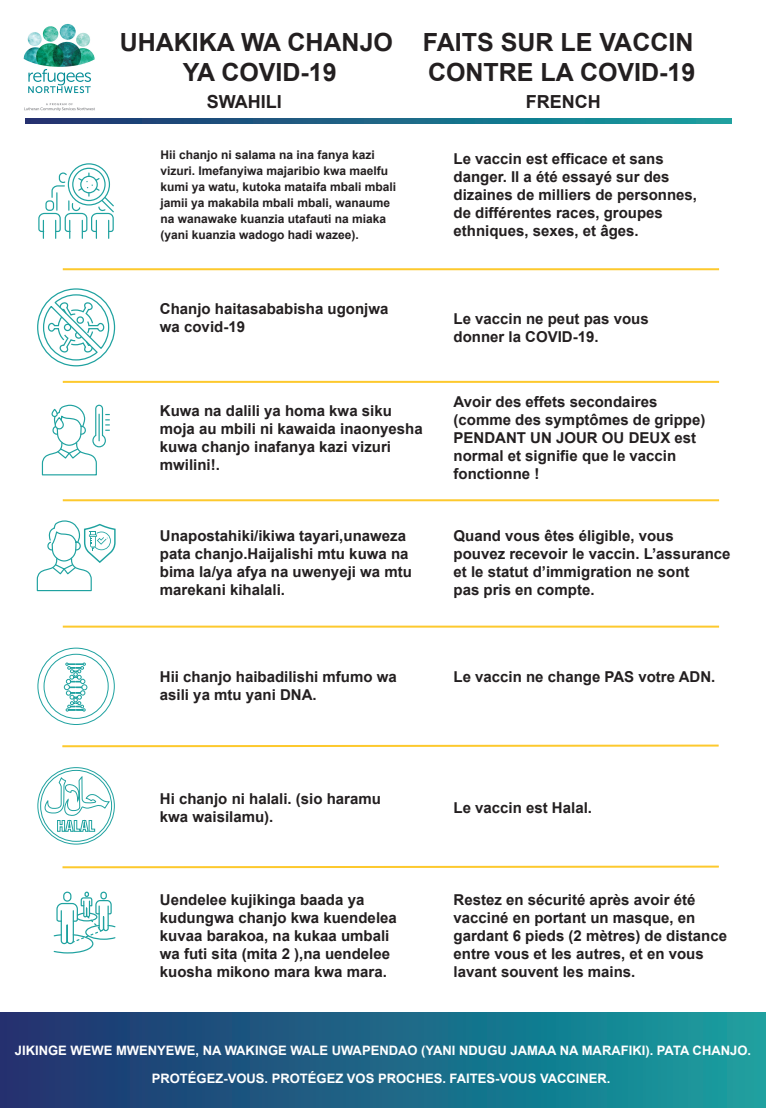
<style>
.page{position:relative;width:766px;height:1108px;background:#fff}
.page>*{position:absolute;margin:0;border:0;box-sizing:border-box;transform-origin:0 0}
.t1{font:700 25px/30px "Arial";color:#231f20;text-align:center}
.t2{font:700 18px "Arial";color:#231f20}
.t3{font:700 15px/18px "Arial";color:#231f20}
.t4{font:700 13px/28.5px "Arial";color:#fff;text-align:center}
.t5{font:700 12px/16px "Arial";color:#231f20}
</style>
<div class="page">
<svg style="left:36px;top:499px;width:81px;height:213px"></svg>
<div style="left:44px;top:654px;width:65px;height:64px;border:1px solid #1fa2a0;border-radius:50%"></div>
<svg style="left:25px;top:118px;width:706px;height:5px;background:#1b6786"></svg>
<div style="left:37px;top:288px;width:78px;height:78px;border:1px solid #1fa2a0;border-radius:50%"></div>
<svg style="left:42px;top:293px;width:68px;height:68px"></svg>
<div style="left:72px;top:168px;width:34px;height:33px;border:1px solid #1fa2a0;border-radius:50%"></div>
<div style="left:68px;top:163px;width:42px;height:42px;border:1px solid #1fa2a0;border-radius:50%"></div>
<svg style="left:38px;top:172px;width:76px;height:66px"></svg>
<div style="left:63px;top:268px;width:655px;height:2px;border:1px solid #fdc92d"></div>
<div style="left:63px;top:381px;width:655px;height:2px;border:1px solid #fdc92d"></div>
<svg style="left:41px;top:380px;width:69px;height:96px"></svg>
<div style="left:63px;top:499px;width:655px;height:2px;border:1px solid #fdc92d"></div>
<div style="left:63px;top:625px;width:655px;height:2px;border:1px solid #fdc92d"></div>
<svg style="left:62px;top:744px;width:656px;height:3px"></svg>
<div style="left:0;top:1012px;width:765px;height:95px;background:linear-gradient(to right,#21306e,#169f9f)"></div>
<svg style="left:37px;top:767px;width:681px;height:187px"></svg>
<img style="left:23px;top:23px;width:72px;height:87px">
<h1 class="t1" style="left:120px;top:28px;width:275px">UHAKIKA WA CHANJO<br>YA COVID-19</h1>
<h1 class="t1" style="left:423px;top:28px;width:274px;text-align:left">FAITS SUR LE VACCIN<br>CONTRE LA COVID-19</h1>
<p class="t2" style="left:207px;top:89px;width:77px">SWAHILI</p>
<p class="t2" style="left:525px;top:89px;width:76px">FRENCH</p>
<p class="t5" style="left:160px;top:147px;width:237px">Hii chanjo ni salama na ina fanya kazi vizuri. Imefanyiwa majaribio kwa maelfu kumi ya watu, kutoka mataifa mbali mbali jamii ya makabila mbali mbali, wanaume na wanawake kuanzia utafauti na miaka (yani kuanzia wadogo hadi wazee).</p>
<p class="t3" style="left:453px;top:150px;width:245px">Le vaccin est efficace et sans danger. Il a été essayé sur des dizaines de milliers de personnes, de différentes races, groupes ethniques, sexes, et âges.</p>
<p class="t3" style="left:160px;top:301px;width:230px">Chanjo haitasababisha ugonjwa wa covid-19</p>
<p class="t3" style="left:453px;top:311px;width:197px">Le vaccin ne peut pas vous donner la COVID-19.</p>
<p class="t3" style="left:160px;top:402px;width:264px">Kuwa na dalili ya homa kwa siku moja au mbili ni kawaida inaonyesha kuwa chanjo inafanya kazi vizuri mwilini!.</p>
<p class="t3" style="left:453px;top:393px;width:253px">Avoir des effets secondaires (comme des symptômes de grippe)<br>PENDANT UN JOUR OU DEUX est normal et signifie que le vaccin fonctionne !</p>
<p class="t3" style="left:160px;top:527px;width:253px">Unapostahiki/ikiwa tayari,unaweza pata chanjo.Haijalishi mtu kuwa na bima la/ya afya na uwenyeji wa mtu marekani kihalali.</p>
<p class="t3" style="left:453px;top:527px;width:278px">Quand vous êtes éligible, vous<br>pouvez recevoir le vaccin. L’assurance et le statut d’immigration ne sont<br>pas pris en compte.</p>
<p class="t3" style="left:160px;top:668px;width:238px">Hii chanjo haibadilishi mfumo wa asili ya mtu yani DNA.</p>
<p class="t3" style="left:453px;top:668px;width:263px">Le vaccin ne change PAS votre ADN.</p>
<p class="t3" style="left:160px;top:790px;width:222px">Hi chanjo ni halali. (sio haramu kwa waisilamu).</p>
<p class="t3" style="left:453px;top:799px;width:140px">Le vaccin est Halal.</p>
<p class="t3" style="left:160px;top:890px;width:238px">Uendelee kujikinga baada ya kudungwa chanjo kwa kuendelea kuvaa barakoa, na kukaa umbali wa futi sita (mita 2 ),na uendelee kuosha mikono mara kwa mara.</p>
<p class="t3" style="left:453px;top:890px;width:275px">Restez en sécurité après avoir été vacciné en portant un masque, en gardant 6 pieds (2 mètres) de distance entre vous et les autres, et en vous lavant souvent les mains.</p>
<p class="t4" style="left:15px;top:1036px;width:737px">JIKINGE WEWE MWENYEWE, NA WAKINGE WALE UWAPENDAO (YANI NDUGU JAMAA NA MARAFIKI). PATA CHANJO.<br>PROTÉGEZ-VOUS. PROTÉGEZ VOS PROCHES. FAITES-VOUS VACCINER.</p>
</div>
